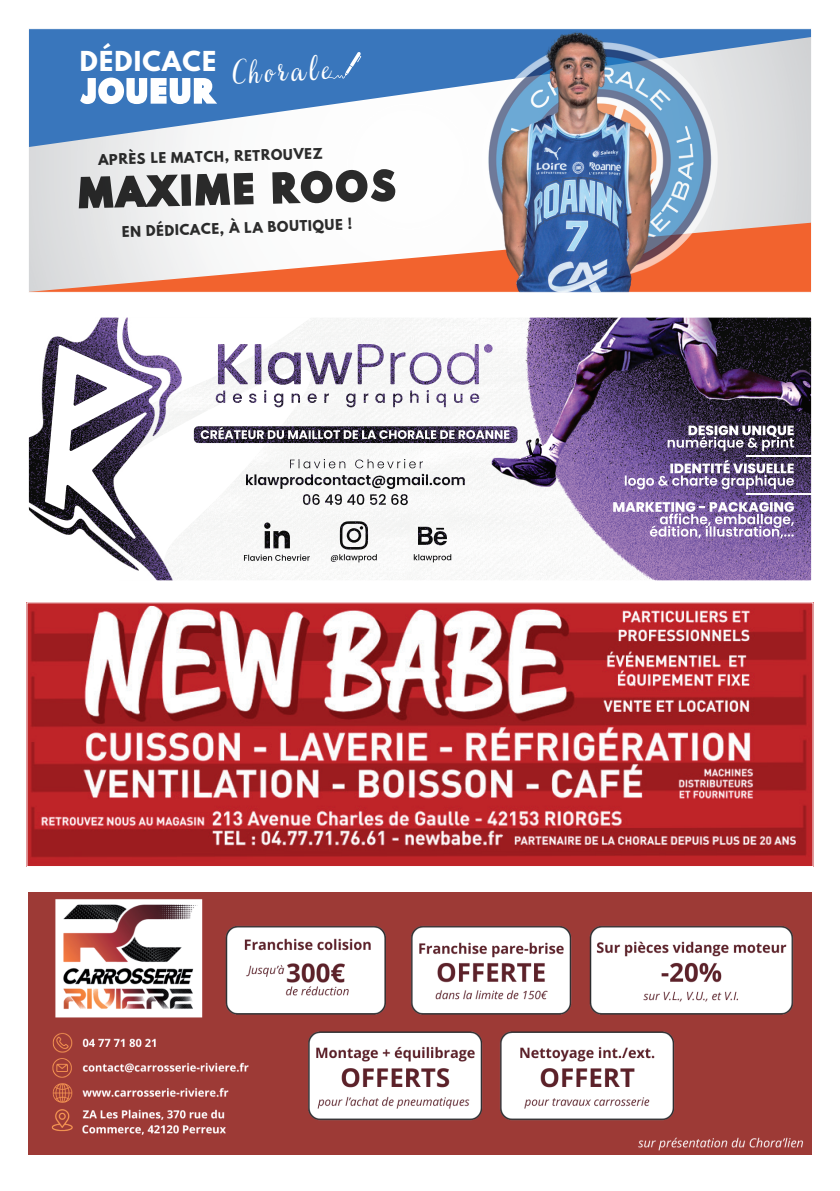
<style>
.page{position:relative;width:840px;height:1191px;background:#fff}
.page>*{position:absolute;margin:0;border:0;box-sizing:border-box;transform-origin:0 0}
.t1{font:700 34.8px "League Spartan";color:#000}
.t2{font:31.2px "Very Berry Pro";color:#fff}
.t3{font:700 27.4px "League Spartan";letter-spacing:.125em;color:#fff}
.t4{font:700 24.4px "League Spartan";letter-spacing:.05em;color:#fff}
.t5{font:700 13.2px "League Spartan";color:#000}
</style>
<div class="page">
<svg style="left:30px;top:30px;width:779px;height:117px;fill:#3976bc"></svg>
<svg style="left:30px;top:223px;width:779px;height:68px"></svg>
<svg style="left:327px;top:52px;width:34px;height:27px"></svg>
<svg style="left:78px;top:76px;width:142px;height:30px"></svg>
<img style="left:480px;top:41px;width:238px;height:238px">
<img style="left:488px;top:32px;width:163px;height:259px">
<svg style="left:77px;top:168px;width:319px;height:42px"></svg>
<div style="left:28px;top:28px;width:783px;height:265px;border:1px solid #fff"></div>
<img style="left:319px;top:319px;width:490px;height:260px">
<img style="left:184px;top:319px;width:135px;height:260px">
<img style="left:30px;top:319px;width:154px;height:260px">
<img style="left:45px;top:345px;width:108px;height:194px">
<img style="left:218px;top:344px;width:274px;height:41px">
<img style="left:194px;top:426px;width:323px;height:17px">
<img style="left:264px;top:521px;width:182px;height:28px">
<img style="left:745px;top:455px;width:64px;height:1px">
<img style="left:745px;top:494px;width:64px;height:1px">
<div style="left:28px;top:317px;width:783px;height:264px;border:1px solid #fff"></div>
<img style="left:28px;top:604px;width:783px;height:261px">
<div style="left:26px;top:602px;width:787px;height:265px;border:1px solid #fff"></div>
<img style="left:28px;top:892px;width:783px;height:262px">
<h3 class="t4" style="left:80px;top:42px;width:138px">DÉDICACE</h3>
<h3 class="t3" style="left:83px;top:70px;width:133px">JOUEUR</h3>
<h2 class="t2" style="left:231px;top:51px;width:99px;rotate:-3deg">Chorale</h2>
<p class="t5" style="left:98px;top:150px;width:226px;rotate:-2deg">APRÈS LE MATCH, RETROUVEZ</p>
<h1 class="t1" style="left:79px;top:165px;width:317px;rotate:-1deg">MAXIME ROOS</h1>
<p class="t5" style="left:121px;top:221px;width:232px;rotate:-2deg">EN DÉDICACE, À LA BOUTIQUE !</p>
</div>
